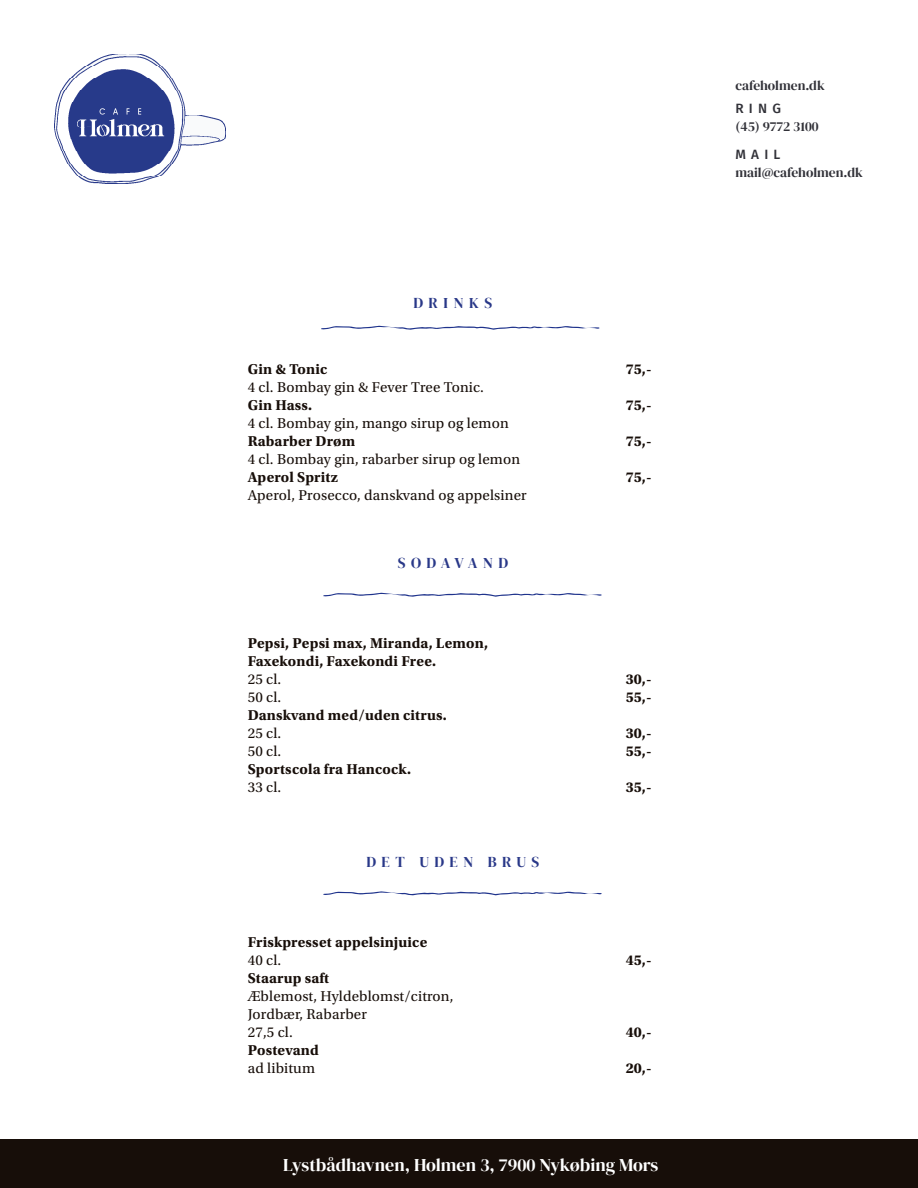
<style>
.page{position:relative;width:918px;height:1188px;background:#fff}
.page>*{position:absolute;margin:0;border:0;box-sizing:border-box;transform-origin:0 0}
.t1{font:18px "DM Serif Display";color:#fff}
.Menu_item{font:700 15px/18px "Utopia Std";letter-spacing:.01em;color:#170e09}
.Menu_item-2{font:15px/18px "Utopia Std";letter-spacing:.01em;color:#170e09}
.Menu_Section{font:15px "DM Serif Display";letter-spacing:.36em;color:#293888}
.t2{font:13.5px "DM Serif Display";color:#313138}
.t3{font:500 13.5px "Fira Sans";letter-spacing:.385em;color:#313138}
.s1{font-weight:400}
</style>
<div class="page">
<svg style="left:321px;top:326px;width:279px;height:4px"></svg>
<svg style="left:323px;top:593px;width:279px;height:4px"></svg>
<img style="left:54px;top:54px;width:172px;height:129px">
<div style="left:0;top:1140px;width:918px;height:48px;background:#170e09"></div>
<svg style="left:323px;top:891px;width:279px;height:5px"></svg>
<p class="Menu_Section" style="left:414px;top:294px;width:80px">DRINKS</p>
<p class="Menu_item" style="left:248px;top:361px;width:81px">Gin &amp; Tonic</p>
<p class="Menu_item" style="left:626px;top:361px;width:27px">75,-</p>
<p class="Menu_item-2" style="left:248px;top:379px;width:238px">4 cl. Bombay gin &amp; Fever Tree Tonic.</p>
<p class="Menu_item" style="left:248px;top:397px;width:66px">Gin Hass.</p>
<p class="Menu_item" style="left:626px;top:397px;width:27px">75,-</p>
<p class="Menu_item-2" style="left:248px;top:415px;width:263px">4 cl. Bombay gin, mango sirup og lemon</p>
<p class="Menu_item" style="left:248px;top:433px;width:109px">Rabarber Drøm</p>
<p class="Menu_item" style="left:626px;top:433px;width:27px">75,-</p>
<p class="Menu_item-2" style="left:248px;top:451px;width:274px">4 cl. Bombay gin, rabarber sirup og lemon</p>
<p class="Menu_item" style="left:248px;top:469px;width:92px">Aperol Spritz</p>
<p class="Menu_item" style="left:626px;top:469px;width:27px">75,-</p>
<p class="Menu_item-2" style="left:248px;top:487px;width:280px">Aperol, Prosecco, danskvand og appelsiner</p>
<p class="Menu_Section" style="left:398px;top:554px;width:112px">SODAVAND</p>
<p class="Menu_item" style="left:248px;top:635px;width:242px">Pepsi, Pepsi max, Miranda, Lemon,</p>
<p class="Menu_item" style="left:248px;top:653px;width:190px">Faxekondi, Faxekondi Free.</p>
<p class="Menu_item-2" style="left:248px;top:671px;width:35px">25 cl.</p>
<p class="Menu_item" style="left:626px;top:671px;width:27px">30,-</p>
<p class="Menu_item-2" style="left:248px;top:689px;width:35px">50 cl.</p>
<p class="Menu_item" style="left:626px;top:689px;width:27px">55,-</p>
<p class="Menu_item" style="left:248px;top:707px;width:200px">Danskvand med/uden citrus.</p>
<p class="Menu_item-2" style="left:248px;top:725px;width:35px">25 cl.</p>
<p class="Menu_item" style="left:626px;top:725px;width:27px">30,-</p>
<p class="Menu_item-2" style="left:248px;top:743px;width:35px">50 cl.</p>
<p class="Menu_item" style="left:626px;top:743px;width:27px">55,-</p>
<p class="Menu_item" style="left:248px;top:761px;width:165px">Sportscola fra Hancock.</p>
<p class="Menu_item-2" style="left:248px;top:779px;width:35px">33 cl.</p>
<p class="Menu_item" style="left:626px;top:779px;width:27px">35,-</p>
<p class="Menu_Section" style="left:367px;top:853px;width:174px">DET UDEN BRUS</p>
<p class="Menu_item" style="left:248px;top:933px;width:181px">Friskpresset appelsinjuice<br><span class="s1">40 cl.</span></p>
<p class="Menu_item" style="left:248px;top:969px;width:83px">Staarup saft</p>
<p class="Menu_item-2" style="left:248px;top:987px;width:207px">Æblemost, Hyldeblomst/citron,<br>Jordbær, Rabarber<br>27,5 cl.</p>
<p class="Menu_item" style="left:248px;top:1041px;width:73px">Postevand <span class="s1">ad libitum</span></p>
<p class="Menu_item" style="left:626px;top:951px;width:27px">45,-</p>
<p class="Menu_item" style="left:626px;top:1023px;width:27px">40,-</p>
<p class="Menu_item" style="left:626px;top:1059px;width:27px">20,-</p>
<p class="t1" style="left:283px;top:1154px;width:377px">Lystbådhavnen, Holmen 3, 7900 Nykøbing Mors</p>
<p class="t2" style="left:735px;top:77px;width:91px">cafeholmen.dk</p>
<p class="t3" style="left:736px;top:97px;width:47px">RING</p>
<p class="t2" style="left:735px;top:118px;width:85px">(45) 9772 3100</p>
<p class="t3" style="left:736px;top:144px;width:46px">MAIL</p>
<p class="t2" style="left:735px;top:165px;width:129px">mail@cafeholmen.dk</p>
</div>
